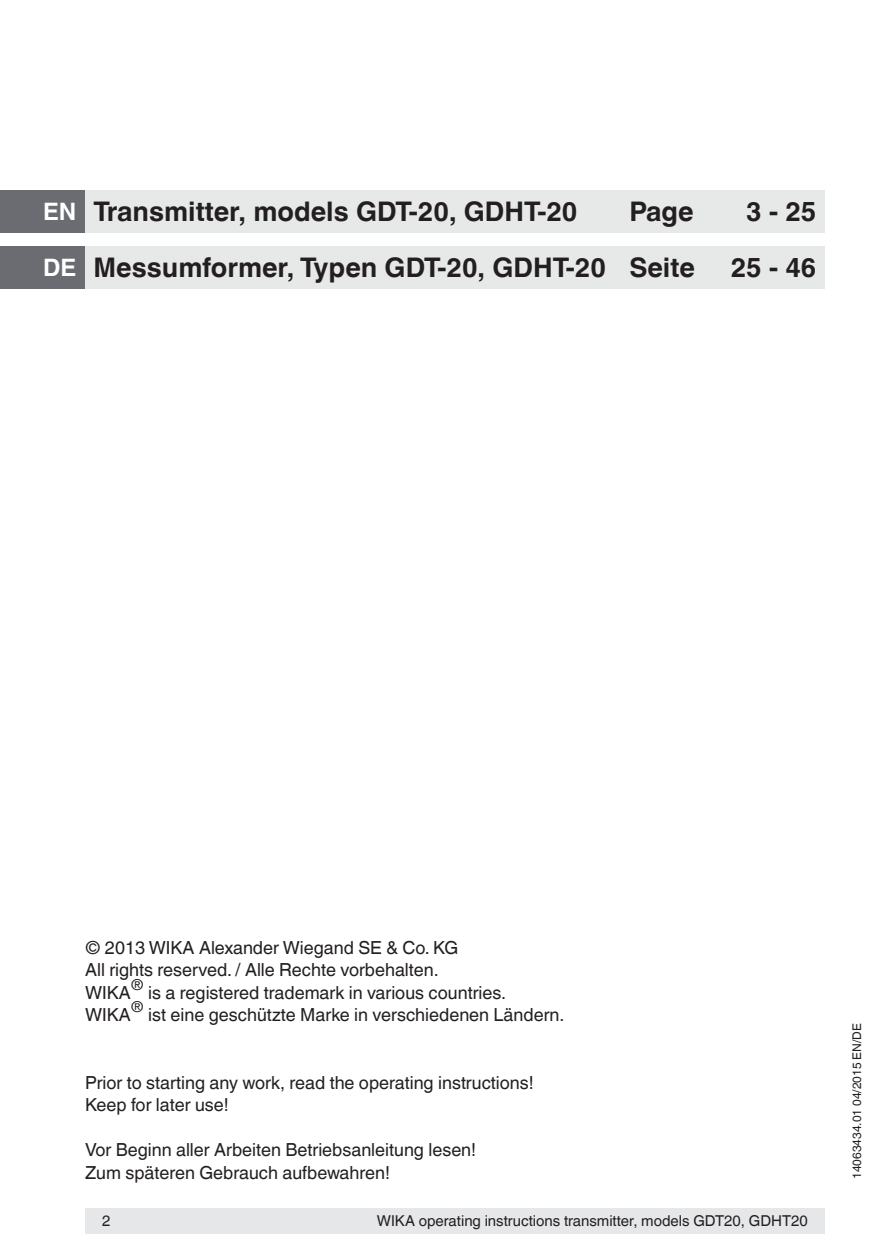
<style>
.page{position:relative;width:893px;height:1259px;background:#fff}
.page>*{position:absolute;margin:0;border:0;box-sizing:border-box;transform-origin:0 0}
.t1{font:700 27px "Helvetica World";color:#231f20}
.t2{font:700 24px "Helvetica World";color:#fff}
.t3{font:18px/22.5px "Helvetica World";color:#231f20}
.t4{font:15px "Helvetica World";color:#231f20}
.t5{font:12px "Helvetica World";color:#231f20}
</style>
<div class="page">
<div style="left:85px;top:1208px;width:740px;height:25px;background:#e6e7e9"></div>
<div style="left:85px;top:190px;width:740px;height:43px;background:#e7e9e8"></div>
<div style="left:0;top:190px;width:85px;height:43px;background:#6b6c72"></div>
<div style="left:0;top:246px;width:85px;height:43px;background:#6b6c72"></div>
<div style="left:85px;top:246px;width:740px;height:43px;background:#e7e9e8"></div>
<h2 class="t2" style="left:43px;top:198px;width:35px">EN</h2>
<h2 class="t2" style="left:43px;top:254px;width:35px">DE</h2>
<h1 class="t1" style="left:94px;top:196px;width:485px">Transmitter, models GDT-20, GDHT-20</h1>
<h1 class="t1" style="left:629px;top:196px;width:66px">Page</h1>
<h1 class="t1" style="left:746px;top:196px;width:72px">3 - 25</h1>
<h1 class="t1" style="left:94px;top:252px;width:603px">Messumformer, Typen GDT-20, GDHT-20 Seite</h1>
<h1 class="t1" style="left:731px;top:252px;width:87px">25 - 46</h1>
<p class="t3" style="left:85px;top:936px;width:375px">© 2013 WIKA Alexander Wiegand SE &amp; Co. KG<br>All rights reserved. / Alle Rechte vorbehalten.<br>WIKA</p>
<p class="t4" style="left:131px;top:975px;width:14px">®</p>
<p class="t3" style="left:148px;top:981px;width:359px">is a registered trademark in various countries.</p>
<p class="t4" style="left:131px;top:998px;width:14px">®</p>
<p class="t3" style="left:85px;top:1003px;width:47px">WIKA</p>
<p class="t3" style="left:148px;top:1003px;width:418px">ist eine geschützte Marke in verschiedenen Ländern.</p>
<p class="t3" style="left:85px;top:1071px;width:450px">Prior to starting any work, read the operating instructions!<br>Keep for later use!</p>
<p class="t3" style="left:85px;top:1138px;width:393px">Vor Beginn aller Arbeiten Betriebsanleitung lesen!<br>Zum späteren Gebrauch aufbewahren!</p>
<p class="t4" style="left:102px;top:1212px;width:10px">2</p>
<p class="t4" style="left:377px;top:1212px;width:433px">WIKA operating instructions transmitter, models GDT20, GDHT20</p>
<p class="t5" style="left:850px;top:1179px;width:157px;rotate:-90deg">14063434.01 04/2015 EN/DE</p>
</div>
